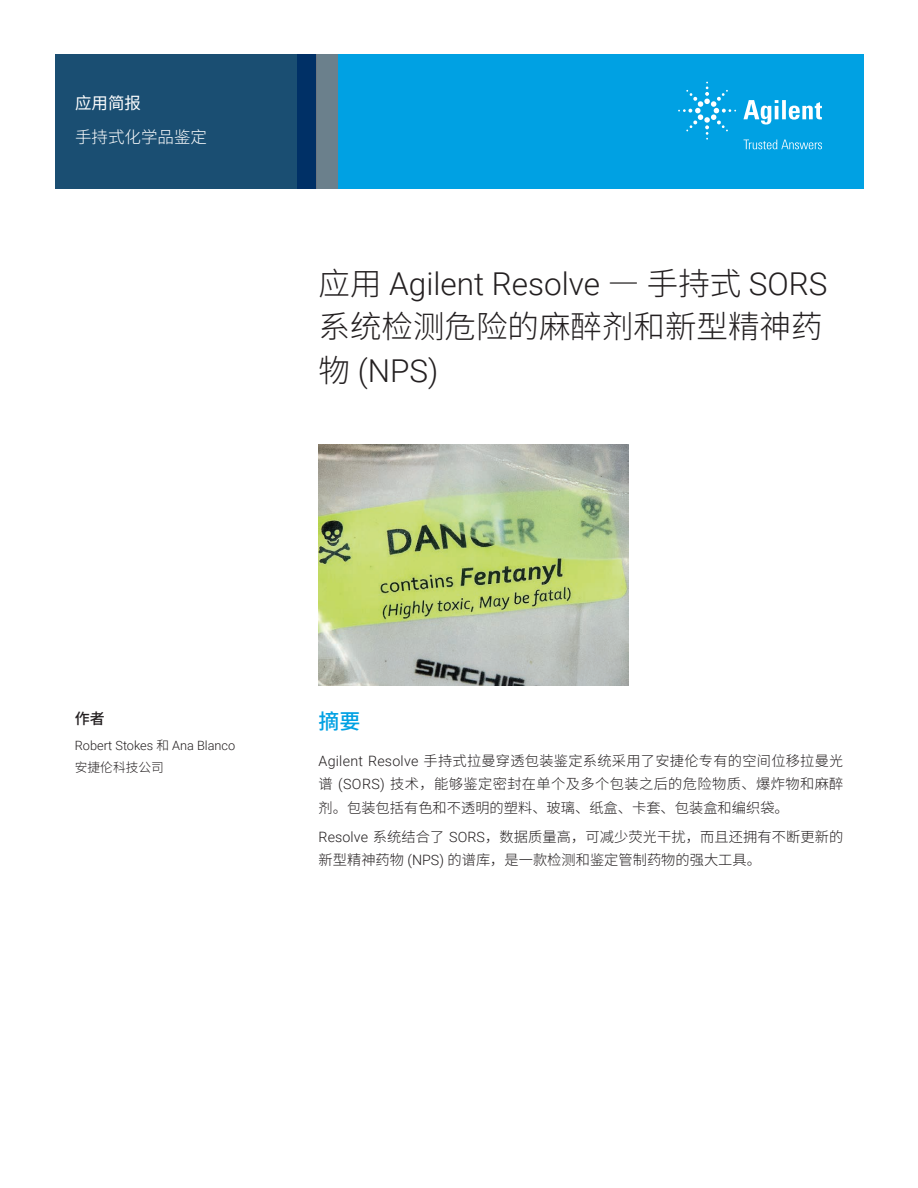
<style>
.page{position:relative;width:918px;height:1188px;background:#fff}
.page>*{position:absolute;margin:0;border:0;box-sizing:border-box;transform-origin:0 0}
.t1{font:300 31.5px "Roboto";color:#231f20}
.t2{font:300 31.5px "Noto Sans CJ Ksc";color:#231f20}
.t3{font:500 21px "Noto Sans CJ Ksc";color:#00a1e3}
.t4{font:300 16.5px "Noto Sans CJ Ksc";color:#fff}
.t5{font:16.5px "Noto Sans CJ Ksc";color:#fff}
.t6{font:500 15px "Noto Sans CJ Ksc";color:#231f20}
.t7{font:300 14.25px/23.2px "Noto Sans CJ Ksc";color:#231f20;text-align:justify}
.t8{font:300 12.75px "Roboto";color:#231f20}
.t9{font:300 12.75px "Noto Sans CJ Ksc";color:#231f20}
.s1{font-family:"Noto Sans CJ Ksc"}
.s2{font-family:"Roboto"}
</style>
<div class="page">
<div style="left:297px;top:54px;width:567px;height:135px;background:#00a1e3"></div>
<svg style="left:55px;top:54px;width:261px;height:135px;background:#184b71"></svg>
<div style="left:316px;top:54px;width:22px;height:135px;background:#6b808c"></div>
<img style="left:319px;top:445px;width:310px;height:241px">
<svg style="left:743px;top:100px;width:79px;height:25px"></svg>
<svg style="left:678px;top:82px;width:58px;height:58px"></svg>
<svg style="left:744px;top:140px;width:78px;height:9px"></svg>
<p class="t5" style="left:75px;top:94px;width:67px">应用简报</p>
<p class="t4" style="left:75px;top:127px;width:133px">手持式化学品鉴定</p>
<h1 class="t1" style="left:319px;top:261px;width:511px"><span class="s1">应用</span> Agilent Resolve <span class="s1">― 手持式</span> SORS</h1>
<h1 class="t2" style="left:319px;top:309px;width:505px">系统检测危险的麻醉剂和新型精神药</h1>
<h1 class="t1" style="left:319px;top:348px;width:121px"><span class="s1">物</span> (NPS)</h1>
<p class="t6" style="left:75px;top:710px;width:31px">作者</p>
<p class="t8" style="left:75px;top:736px;width:162px">Robert Stokes <span class="s1">和</span> Ana Blanco</p>
<p class="t9" style="left:75px;top:760px;width:91px">安捷伦科技公司</p>
<h2 class="t3" style="left:319px;top:709px;width:43px">摘要</h2>
<p class="t7" style="left:319px;top:749px;width:526px"><span class="s2">Agilent Resolve</span> 手持式拉曼穿透包装鉴定系统采用了安捷伦专有的空间位移拉曼光谱 <span class="s2">(SORS)</span> 技术，能够鉴定密封在单个及多个包装之后的危险物质、爆炸物和麻醉剂。包装包括有色和不透明的塑料、玻璃、纸盒、卡套、包装盒和编织袋。</p>
<p class="t7" style="left:319px;top:825px;width:526px"><span class="s2">Resolve</span> 系统结合了 <span class="s2">SORS</span>，数据质量高，可减少荧光干扰，而且还拥有不断更新的新型精神药物 <span class="s2">(NPS)</span> 的谱库，是一款检测和鉴定管制药物的强大工具。</p>
</div>
